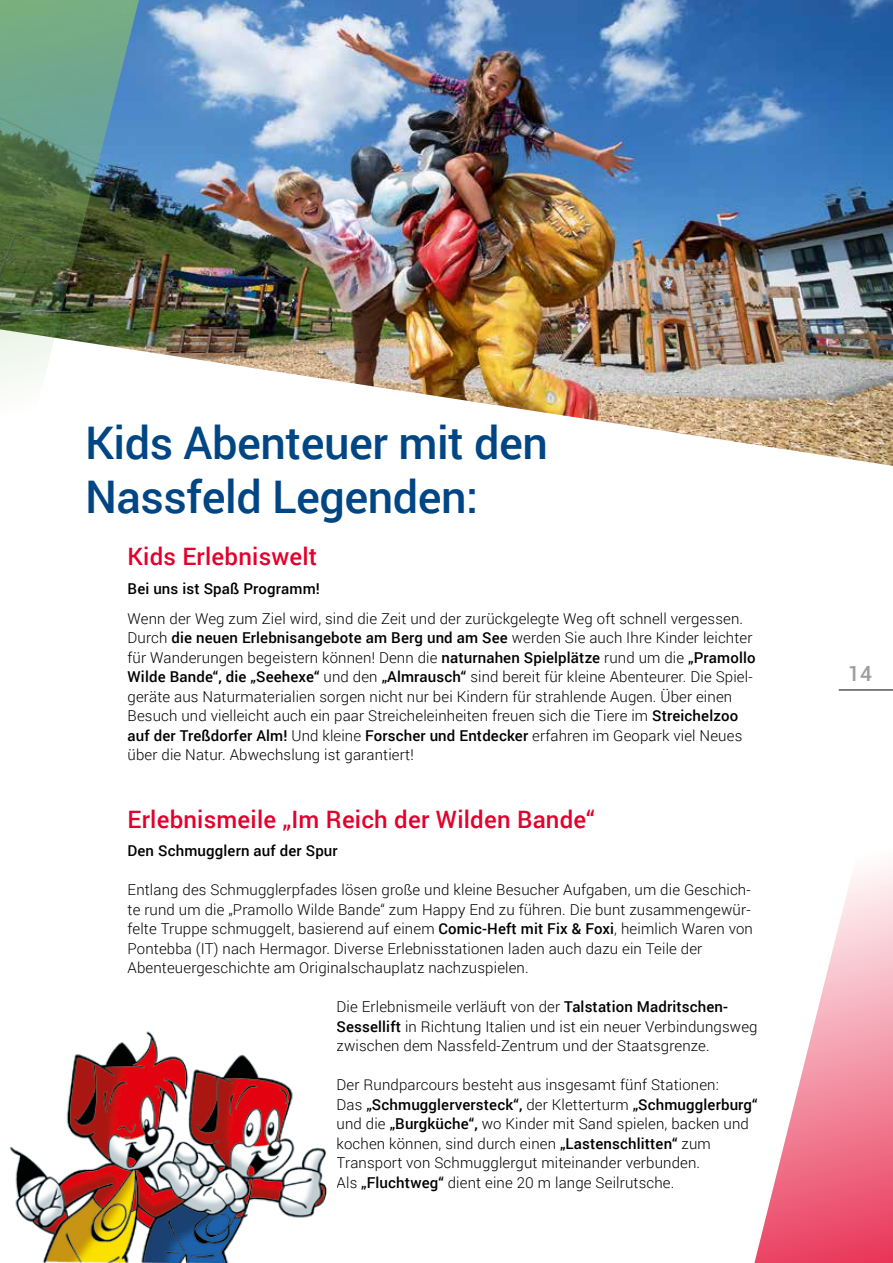
<style>
.page{position:relative;width:893px;height:1263px;background:#fff}
.page>*{position:absolute;margin:0;border:0;box-sizing:border-box;transform-origin:0 0}
.t1{font:500 45px/54px "Roboto";letter-spacing:-.01em;color:#004684}
.t2{font:500 24px "Roboto";letter-spacing:.01em;color:#e4002c}
.t3{font:500 21px "Roboto";color:#9c9d9d}
.t4{font:300 15px/19.5px "Roboto";letter-spacing:.01em;color:#000}
.t5{font:500 15px "Roboto";letter-spacing:.01em;color:#000}
.s1{font-weight:500}
</style>
<div class="page">
<img style="left:142px;top:0;width:751px;height:466px">
<svg style="left:754px;top:689px;width:139px;height:574px"></svg>
<hr style="left:839px;top:690px;width:54px;height:1px;background:#000">
<img style="left:0;top:0;width:142px;height:382px">
<img style="left:10px;top:1031px;width:317px;height:232px">
<h1 class="t1" style="left:85px;top:414px;width:464px">Kids Abenteuer mit den<br>Nassfeld Legenden:</h1>
<h2 class="t2" style="left:128px;top:540px;width:191px">Kids Erlebniswelt</h2>
<p class="t5" style="left:128px;top:578px;width:194px">Bei uns ist Spaß Programm!</p>
<p class="t4" style="left:128px;top:608px;width:629px">Wenn der Weg zum Ziel wird, sind die Zeit und der zurückgelegte Weg oft schnell vergessen.<br>Durch <span class="s1">die neuen Erlebnisangebote am Berg und am See</span> werden Sie auch Ihre Kinder leichter für Wanderungen begeistern können! Denn die <span class="s1">naturnahen Spielplätze</span> rund um die <span class="s1">„Pramollo Wilde Bande“, die „Seehexe“</span> und den <span class="s1">„Almrausch“</span> sind bereit für kleine Abenteurer. Die Spiel&shy;geräte aus Naturmaterialien sorgen nicht nur bei Kindern für strahlende Augen. Über einen Besuch und vielleicht auch ein paar Streicheleinheiten freuen sich die Tiere im <span class="s1">Streichelzoo auf der Treßdorfer Alm!</span> Und kleine <span class="s1">Forscher und Entdecker</span> erfahren im Geopark viel Neues über die Natur. Abwechslung ist garantiert!</p>
<h2 class="t2" style="left:128px;top:802px;width:469px">Erlebnismeile „Im Reich der Wilden Bande“</h2>
<p class="t5" style="left:128px;top:840px;width:212px">Den Schmugglern auf der Spur</p>
<p class="t4" style="left:128px;top:880px;width:627px">Entlang des Schmugglerpfades lösen große und kleine Besucher Aufgaben, um die Geschich&shy;te rund um die „Pramollo Wilde Bande“ zum Happy End zu führen. Die bunt zusammengewür&shy;felte Truppe schmuggelt, basierend auf einem <span class="s1">Comic-Heft mit Fix &amp; Foxi</span>, heimlich Waren von Pontebba (IT) nach Hermagor. Diverse Erlebnisstationen laden auch dazu ein Teile der Abenteuergeschichte am Originalschauplatz nachzuspielen.</p>
<p class="t4" style="left:337px;top:997px;width:423px">Die Erlebnismeile verläuft von der <span class="s1">Talstation Madritschen-<br>Sessellift</span> in Richtung Italien und ist ein neuer Verbindungsweg zwischen dem Nassfeld-Zentrum und der Staatsgrenze.</p>
<p class="t4" style="left:337px;top:1075px;width:423px">Der Rundparcours besteht aus insgesamt fünf Stationen:<br>Das <span class="s1">„Schmugglerversteck“,</span> der Kletterturm <span class="s1">„Schmugglerburg“ </span>und die <span class="s1">„Burgküche“,</span> wo Kinder mit Sand spielen, backen und kochen können, sind durch einen <span class="s1">„Lastenschlitten“</span> zum Transport von Schmugglergut miteinander verbunden.<br>Als <span class="s1">„Fluchtweg“</span> dient eine 20 m lange Seilrutsche.</p>
<h3 class="t3" style="left:848px;top:659px;width:26px">14</h3>
</div>
